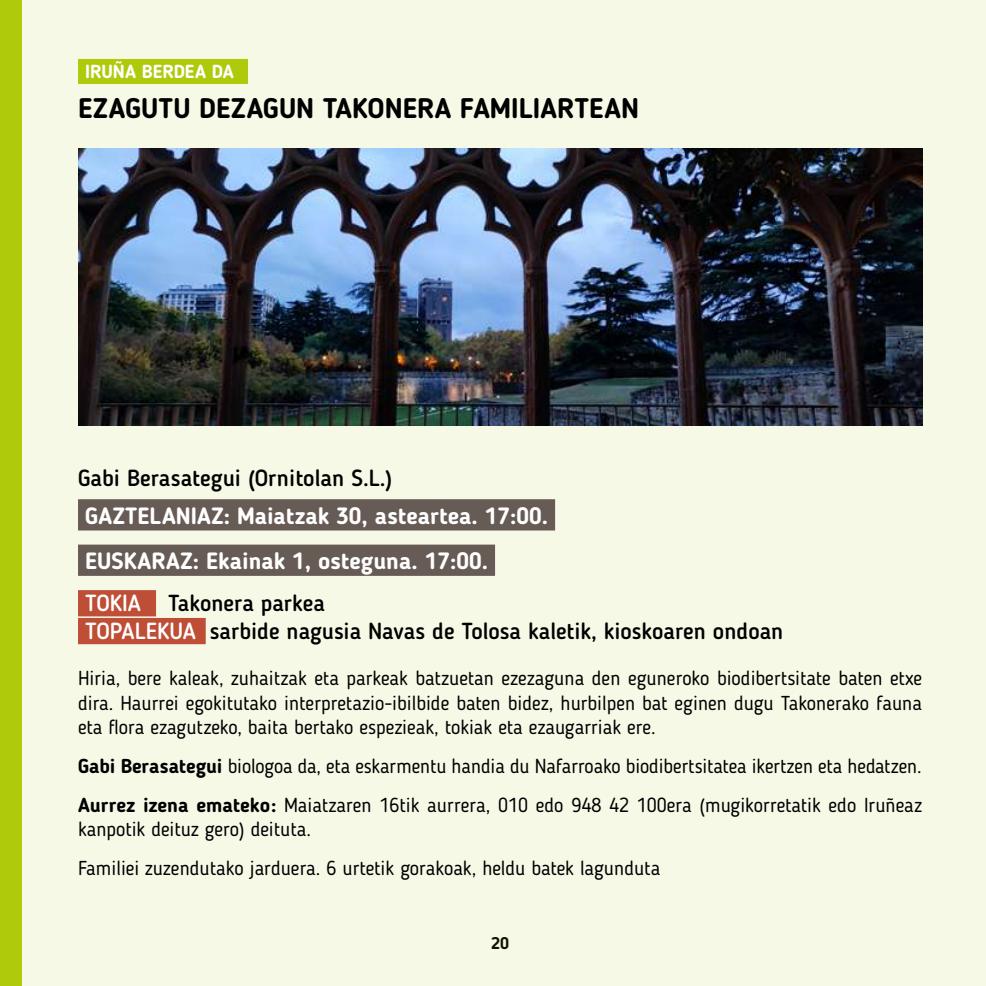
<style>
.page{position:relative;width:986px;height:986px;background:#fff}
.page>*{position:absolute;margin:0;border:0;box-sizing:border-box;transform-origin:0 0}
.t1{font:700 28px "Blogger Sans";color:#000}
.t2{font:700 23.25px/45.2px "Blogger Sans";color:#fff}
.t3{font:500 23.25px "Blogger Sans";color:#000}
.t4{font:500 23px/27.8px "Blogger Sans";color:#000}
.t5{font:20px/24.5px "Blogger Sans";color:#000}
.t6{font:700 18.75px "Blogger Sans";color:#fff}
.t7{font:700 16.5px "Blogger Sans";color:#000}
.s1{font-size:23.25px;color:#fff}
.s2{font-weight:700}
</style>
<div class="page">
<div style="left:0;top:0;width:985px;height:985px;background:#f7f9e7"></div>
<div style="left:0;top:0;width:21px;height:985px;background:#afca0b"></div>
<div style="left:78px;top:499px;width:477px;height:31px;background:#675b56"></div>
<div style="left:78px;top:544px;width:417px;height:31px;background:#675b56"></div>
<div style="left:78px;top:590px;width:78px;height:26px;background:#be4e36"></div>
<div style="left:78px;top:617px;width:128px;height:27px;background:#be4e36"></div>
<img style="left:78px;top:149px;width:843px;height:276px">
<div style="left:78px;top:59px;width:170px;height:25px;background:#afca0b"></div>
<p class="t6" style="left:85px;top:60px;width:150px">IRUÑA BERDEA DA</p>
<h1 class="t1" style="left:78px;top:91px;width:562px">EZAGUTU DEZAGUN TAKONERA FAMILIARTEAN</h1>
<p class="t3" style="left:78px;top:463px;width:316px">Gabi Berasategui (Ornitolan S.L.)</p>
<p class="t2" style="left:85px;top:493px;width:464px">GAZTELANIAZ: Maiatzak 30, asteartea. 17:00.<br>EUSKARAZ: Ekainak 1, osteguna. 17:00.</p>
<p class="t4" style="left:85px;top:589px;width:699px"><span class="s1">TOKIA</span> Takonera parkea<br><span class="s1">TOPALEKUA</span> sarbide nagusia Navas de Tolosa kaletik, kioskoaren ondoan</p>
<p class="t5" style="left:78px;top:665px;width:845px;text-align:justify">Hiria, bere kaleak, zuhaitzak eta parkeak batzuetan ezezaguna den eguneroko biodibertsitate baten etxe dira. Haurrei egokitutako interpretazio-ibilbide baten bidez, hurbilpen bat eginen dugu Takonerako fauna eta flora ezagutzeko, baita bertako espezieak, tokiak eta ezaugarriak ere.</p>
<p class="t5" style="left:78px;top:746px;width:845px;line-height:38.8px"><span class="s2">Gabi Berasategui</span> biologoa da, eta eskarmentu handia du Nafarroako biodibertsitatea ikertzen eta hedatzen.<br><span class="s2">Aurrez izena emateko:</span> Maiatzaren 16tik aurrera, 010 edo 948 42 100era (mugikorretatik edo Iruñeaz</p>
<p class="t5" style="left:78px;top:809px;width:583px;line-height:38.8px">kanpotik deituz gero) deituta.<br>Familiei zuzendutako jarduera. 6 urtetik gorakoak, heldu batek lagunduta</p>
<p class="t7" style="left:491px;top:932px;width:19px">20</p>
</div>
